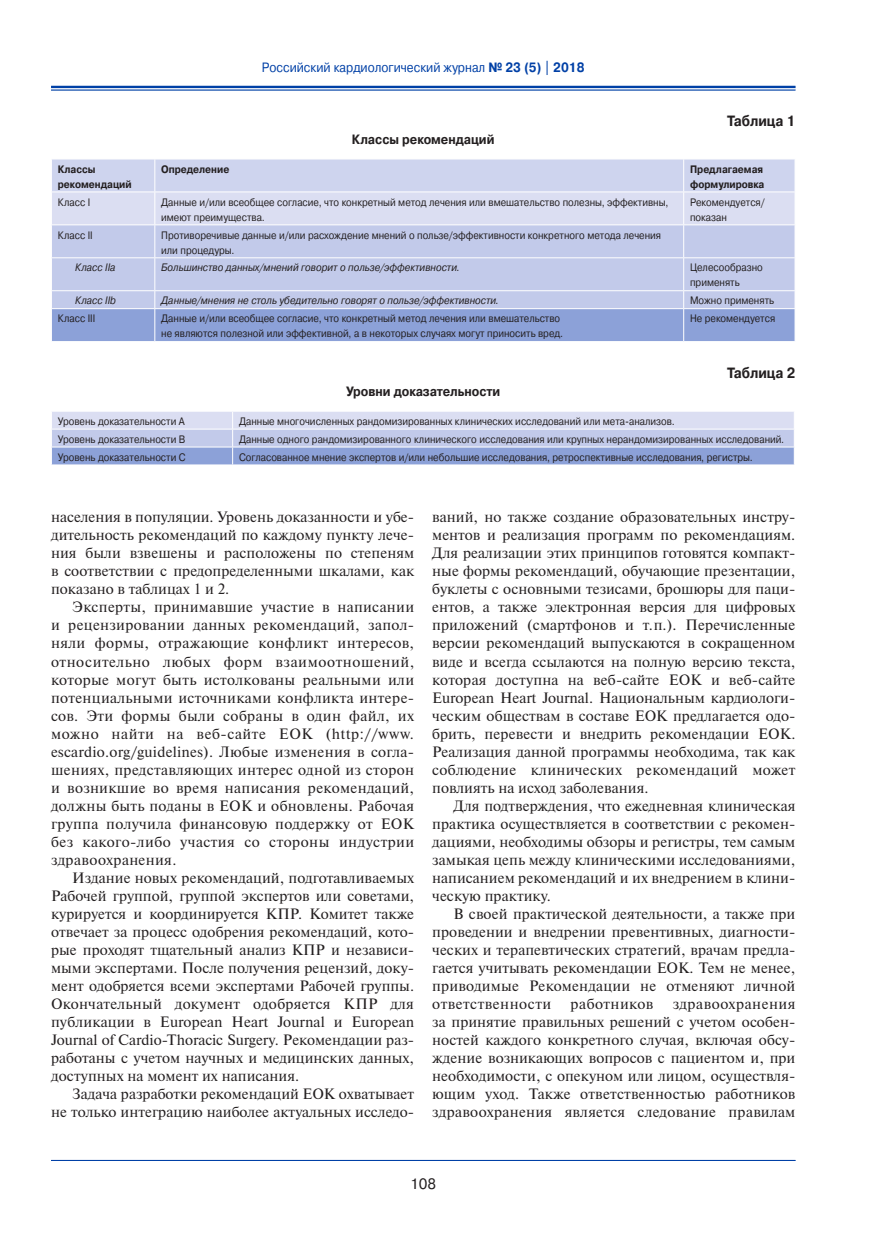
<style>
.page{position:relative;width:872px;height:1234px;background:#fff}
.page>*{position:absolute;margin:0;border:0;box-sizing:border-box;transform-origin:0 0}
.t1{font:15px/18px "Newton";color:#231f20;text-align:justify}
.t2{font:15px "Newton";letter-spacing:.03em;color:#231f20}
.t3{font:15px "Pragmatica";color:#231f20}
.t4{font:700 14.85px "Pragmatica";letter-spacing:-.005em;color:#231f20;scale:.89 1}
.t5{font:13.5px "Pragmatica";color:#0040a6;scale:.89 1}
.t6{font:700 13.5px "Pragmatica";color:#231f20;scale:.89 1}
.t7{font:10.8px/15px "Pragmatica";color:#231f20;scale:.89 1}
.t8{font:italic 10.8px "Pragmatica";color:#231f20;scale:.89 1}
.t9{font:700 10.8px/15px "Pragmatica";color:#231f20;scale:.89 1}
.s1{font-weight:700}
</style>
<div class="page">
<svg style="left:51px;top:88px;width:744px;height:2px"></svg>
<hr style="left:51px;top:86px;width:744px;height:2px;background:#0040a6">
<hr style="left:51px;top:90px;width:744px;height:1px;background:#0040a6">
<hr style="left:51px;top:1159px;width:744px;height:1px;background:#0040a6">
<svg style="left:52px;top:160px;width:742px;height:64px;background:#d4d9f0"></svg>
<div style="left:52px;top:225px;width:742px;height:65px;background:#c2caea"></div>
<hr style="left:154px;top:159px;width:1px;height:32px;background:#fff">
<hr style="left:683px;top:159px;width:1px;height:32px;background:#fff">
<hr style="left:51px;top:191px;width:104px;height:1px;background:#fff">
<hr style="left:155px;top:191px;width:528px;height:1px;background:#fff">
<hr style="left:154px;top:192px;width:1px;height:32px;background:#fff">
<hr style="left:683px;top:191px;width:112px;height:1px;background:#fff">
<hr style="left:683px;top:192px;width:1px;height:32px;background:#fff">
<hr style="left:154px;top:225px;width:1px;height:32px;background:#fff">
<hr style="left:683px;top:225px;width:1px;height:32px;background:#fff">
<hr style="left:51px;top:257px;width:104px;height:1px;background:#fff">
<hr style="left:155px;top:257px;width:528px;height:1px;background:#fff">
<hr style="left:154px;top:258px;width:1px;height:32px;background:#fff">
<hr style="left:683px;top:257px;width:112px;height:1px;background:#fff">
<hr style="left:683px;top:258px;width:1px;height:32px;background:#fff">
<svg style="left:52px;top:291px;width:743px;height:50px;background:#9fafde"></svg>
<hr style="left:51px;top:308px;width:104px;height:1px;background:#fff">
<hr style="left:155px;top:308px;width:528px;height:1px;background:#fff">
<hr style="left:154px;top:309px;width:1px;height:32px;background:#fff">
<hr style="left:683px;top:308px;width:112px;height:1px;background:#fff">
<hr style="left:683px;top:309px;width:1px;height:32px;background:#fff">
<hr style="left:794px;top:309px;width:1px;height:32px;background:#fff">
<svg style="left:51px;top:412px;width:744px;height:53px;background:#bbc5e7"></svg>
<hr style="left:51px;top:464px;width:182px;height:1px;background:#fff">
<hr style="left:233px;top:464px;width:561px;height:1px;background:#fff">
<p class="t5" style="left:262px;top:57px;width:364px">Российский кардиологический журнал <span class="s1">№ 23 (5) | 2018</span></p>
<p class="t6" style="left:352px;top:131px;width:162px">Классы рекомендаций</p>
<p class="t4" style="left:727px;top:112px;width:78px">Таблица 1</p>
<p class="t9" style="left:58px;top:162px;width:84px">Классы рекомендаций</p>
<p class="t9" style="left:161px;top:162px;width:78px">Определение</p>
<p class="t9" style="left:690px;top:162px;width:85px">Предлагаемая формулировка</p>
<p class="t7" style="left:58px;top:194px;width:38px">Класс I</p>
<p class="t7" style="left:161px;top:194px;width:571px">Данные и/или всеобщее согласие, что конкретный метод лечения или вмешательство полезны, эффективны, имеют преимущества.</p>
<p class="t7" style="left:690px;top:194px;width:85px">Рекомендуется/ показан</p>
<p class="t7" style="left:58px;top:227px;width:41px">Класс II</p>
<p class="t7" style="left:161px;top:227px;width:563px">Противоречивые данные и/или расхождение мнений о пользе/эффективности конкретного метода лечения или процедуры.</p>
<p class="t8" style="left:75px;top:261px;width:47px">Класс IIa</p>
<p class="t8" style="left:161px;top:261px;width:337px">Большинство данных/мнений говорит о пользе/эффективности.</p>
<p class="t7" style="left:690px;top:260px;width:83px">Целесообразно применять</p>
<p class="t8" style="left:75px;top:294px;width:47px">Класс IIb</p>
<p class="t8" style="left:161px;top:294px;width:381px">Данные/мнения не столь убедительно говорят о пользе/эффективности.</p>
<p class="t7" style="left:690px;top:293px;width:96px">Можно применять</p>
<p class="t7" style="left:58px;top:310px;width:44px">Класс III</p>
<p class="t7" style="left:161px;top:310px;width:453px">Данные и/или всеобщее согласие, что конкретный метод лечения или вмешательство не являются полезной или эффективной, а в некоторых случаях могут приносить вред.</p>
<p class="t7" style="left:690px;top:310px;width:97px">Не рекомендуется</p>
<p class="t4" style="left:727px;top:364px;width:78px">Таблица 2</p>
<p class="t6" style="left:346px;top:383px;width:175px">Уровни доказательности</p>
<p class="t7" style="left:58px;top:413px;width:144px">Уровень доказательности А</p>
<p class="t7" style="left:239px;top:413px;width:491px">Данные многочисленных рандомизированных клинических исследований или мета-анализов.</p>
<p class="t7" style="left:58px;top:431px;width:145px">Уровень доказательности В</p>
<p class="t7" style="left:239px;top:431px;width:614px">Данные одного рандомизированного клинического исследования или крупных нерандомизированных исследований.</p>
<p class="t7" style="left:58px;top:449px;width:145px">Уровень доказательности С</p>
<p class="t7" style="left:239px;top:449px;width:579px">Согласованное мнение экспертов и/или небольшие исследования, ретроспективные исследования, регистры.</p>
<p class="t1" style="left:51px;top:508px;width:365px">населения в популяции. Уровень доказанности и убе&shy;дительность рекомендаций по каждому пункту лече&shy;ния были взвешены и расположены по степеням в соответствии с предопределенными шкалами, как показано в таблицах 1 и 2.</p>
<p class="t1" style="left:51px;top:598px;width:365px;text-indent:21px">Эксперты, принимавшие участие в написании и рецензировании данных рекомендаций, запол&shy;няли формы, отражающие конфликт интересов, относительно любых форм взаимоотношений, которые могут быть истолкованы реальными или потенциальными источниками конфликта интере&shy;сов. Эти формы были собраны в один файл, их можно найти на веб-сайте ЕОК (http://www. escardio.org/guidelines). Любые изменения в согла&shy;шениях, представляющих интерес одной из сторон и возникшие во время написания рекомендаций, должны быть поданы в ЕОК и обновлены. Рабочая группа получила финансовую поддержку от ЕОК без какого-либо участия со стороны индустрии здравоохранения.</p>
<p class="t1" style="left:51px;top:868px;width:365px;text-indent:21px">Издание новых рекомендаций, подготавливаемых Рабочей группой, группой экспертов или советами, курируется и координируется КПР. Комитет также отвечает за процесс одобрения рекомендаций, кото&shy;рые проходят тщательный анализ КПР и независи&shy;мыми экспертами. После получения рецензий, доку&shy;мент одобряется всеми экспертами Рабочей группы.<br>Окончательный документ одобряется КПР для публикации в European Heart Journal и European Journal of Cardio-Thoracic Surgery. Рекомендации раз&shy;работаны с учетом научных и медицинских данных, доступных на момент их написания.</p>
<p class="t1" style="left:51px;top:1084px;width:365px;text-align:right">Задача разработки рекомендаций ЕОК охватывает<br>не только интеграцию наиболее актуальных исследо-</p>
<p class="t1" style="left:432px;top:508px;width:365px">ваний, но также создание образовательных инстру&shy;ментов и реализация программ по рекомендациям.<br>Для реализации этих принципов готовятся компакт&shy;ные формы рекомендаций, обучающие презентации, буклеты с основными тезисами, брошюры для паци&shy;ентов, а также электронная версия для цифровых приложений (смартфонов и т.п.). Перечисленные версии рекомендаций выпускаются в сокращенном виде и всегда ссылаются на полную версию текста, которая доступна на веб-сайте ЕОК и веб-сайте European Heart Journal. Национальным кардиологи&shy;ческим обществам в составе ЕОК предлагается одо&shy;брить, перевести и внедрить рекомендации ЕОК.<br>Реализация данной программы необходима, так как соблюдение клинических рекомендаций может повлиять на исход заболевания.</p>
<p class="t1" style="left:432px;top:796px;width:365px;text-indent:21px">Для подтверждения, что ежедневная клиническая практика осуществляется в соответствии с рекомен&shy;дациями, необходимы обзоры и регистры, тем самым замыкая цепь между клиническими исследованиями, написанием рекомендаций и их внедрением в клини&shy;ческую практику.</p>
<p class="t1" style="left:432px;top:904px;width:365px;text-indent:21px">В своей практической деятельности, а также при проведении и внедрении превентивных, диагности&shy;ческих и терапевтических стратегий, врачам предла&shy;гается учитывать рекомендации ЕОК. Тем не менее, приводимые Рекомендации не отменяют личной ответственности</p>
<p class="t2" style="left:570px;top:993px;width:84px">работников</p>
<p class="t1" style="left:432px;top:994px;width:365px;text-indent:240px">здравоохранения за принятие правильных решений с учетом особен&shy;ностей каждого конкретного случая, включая обсу&shy;ждение возникающих вопросов с пациентом и, при необходимости, с опекуном или лицом, осуществля&shy;ющим уход. Также ответственностью работников здравоохранения является следование правилам</p>
<p class="t3" style="left:410px;top:1172px;width:28px">108</p>
</div>
